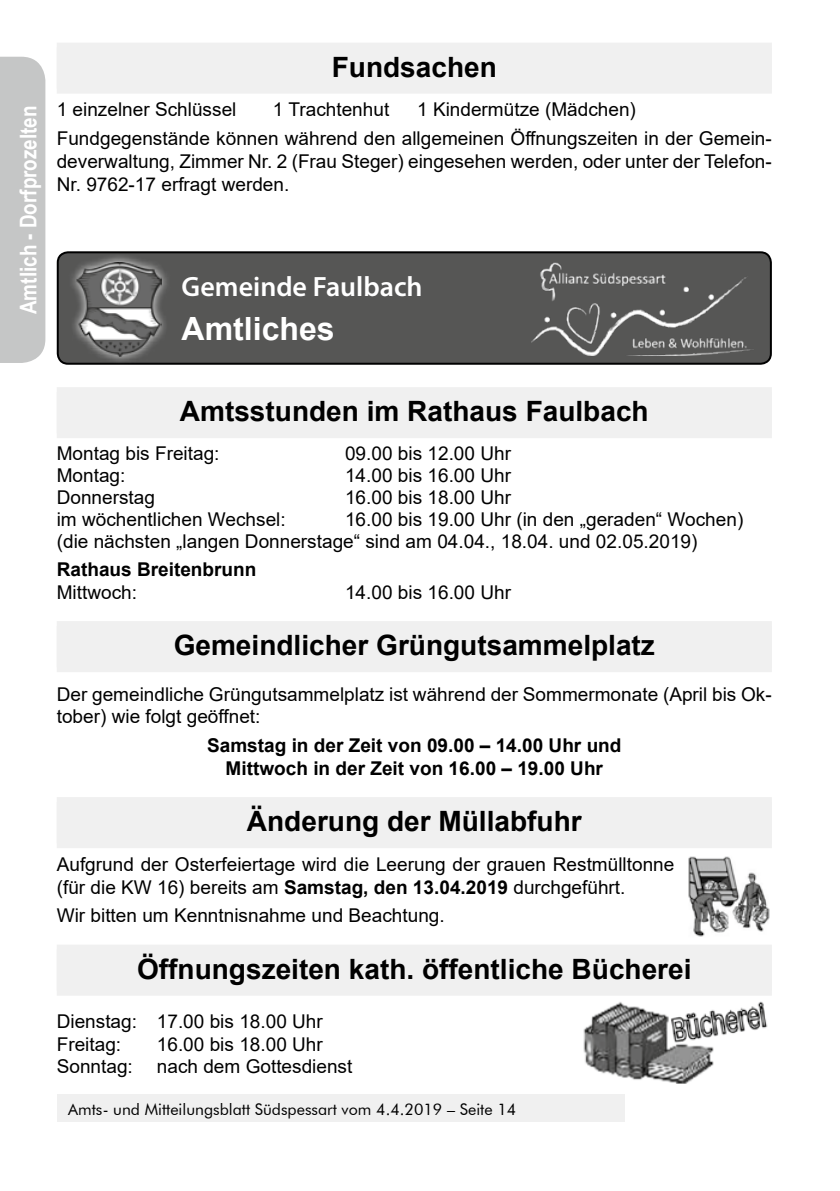
<style>
.page{position:relative;width:840px;height:1191px;background:#fff}
.page>*{position:absolute;margin:0;border:0;box-sizing:border-box;transform-origin:0 0}
.t1{font:700 32px "Arial";color:#fff}
.t2{font:700 28px "Arial";color:#000}
.t3{font:600 28px "Myriad Pro";color:#fff}
.t4{font:700 23px "Arial Narrow";color:#fff}
.t5{font:19px/22.8px "Arial";color:#000}
.t6{font:700 19px/22.8px "Arial";color:#000;text-align:center}
.t7{font:16px "Futura BT";color:#000}
.s1{font-weight:700}
</style>
<div class="page">
<div style="left:57px;top:1095px;width:567px;height:27px;background:#f0f0f0"></div>
<div style="left:57px;top:48px;width:714px;height:46px;background:#f0f0f0"></div>
<div style="left:57px;top:43px;width:714px;height:46px;background:#f0f0f0"></div>
<div style="left:57px;top:392px;width:714px;height:46px;background:#f0f0f0"></div>
<div style="left:57px;top:387px;width:714px;height:46px;background:#f0f0f0"></div>
<div style="left:57px;top:626px;width:714px;height:46px;background:#f0f0f0"></div>
<div style="left:57px;top:621px;width:714px;height:46px;background:#f0f0f0"></div>
<div style="left:57px;top:802px;width:714px;height:46px;background:#f0f0f0"></div>
<div style="left:57px;top:797px;width:714px;height:46px;background:#f0f0f0"></div>
<div style="left:57px;top:949px;width:714px;height:46px;background:#f0f0f0"></div>
<div style="left:57px;top:944px;width:714px;height:46px;background:#f0f0f0"></div>
<div style="left:58px;top:252px;width:712px;height:112px;background:#565655;border-radius:10px"></div>
<div style="left:57px;top:251px;width:714px;height:114px;border:2px solid #000;border-radius:10px"></div>
<svg style="left:67px;top:253px;width:104px;height:112px"></svg>
<img style="left:76px;top:263px;width:86px;height:93px">
<img style="left:531px;top:262px;width:222px;height:94px">
<img style="left:583px;top:1001px;width:185px;height:82px">
<img style="left:688px;top:856px;width:82px;height:81px">
<div style="left:0;top:57px;width:45px;height:306px;background:#c5c6c6"></div>
<p class="t4" style="left:11px;top:314px;width:210px;rotate:-90deg">Amtlich - Dorfprozelten</p>
<h2 class="t2" style="left:331px;top:47px;width:166px">Fundsachen</h2>
<p class="t5" style="left:57px;top:95px;width:716px;line-height:28.4px;text-indent:360px">1 Kindermütze (Mädchen)<br>Fundgegenstände können während den allgemeinen Öffnungszeiten in der Gemein-</p>
<p class="t5" style="left:57px;top:149px;width:716px">deverwaltung, Zimmer Nr. 2 (Frau Steger) eingesehen werden, oder unter der Telefon-<br>Nr. 9762-17 erfragt werden.</p>
<p class="t5" style="left:57px;top:98px;width:181px">1 einzelner Schlüssel</p>
<p class="t5" style="left:273px;top:98px;width:118px">1 Trachtenhut</p>
<h2 class="t3" style="left:181px;top:268px;width:242px">Gemeinde Faulbach</h2>
<h1 class="t1" style="left:181px;top:306px;width:154px">Amtliches</h1>
<h2 class="t2" style="left:180px;top:391px;width:470px">Amtsstunden im Rathaus Faulbach</h2>
<p class="t5" style="left:57px;top:442px;width:164px">Montag bis Freitag:</p>
<p class="t5" style="left:345px;top:442px;width:167px">09.00 bis 12.00 Uhr</p>
<p class="t5" style="left:57px;top:464px;width:70px">Montag:</p>
<p class="t5" style="left:345px;top:464px;width:167px">14.00 bis 16.00 Uhr</p>
<p class="t5" style="left:57px;top:486px;width:100px">Donnerstag</p>
<p class="t5" style="left:345px;top:486px;width:167px">16.00 bis 18.00 Uhr</p>
<p class="t5" style="left:57px;top:508px;width:230px">im wöchentlichen Wechsel:</p>
<p class="t5" style="left:57px;top:508px;width:687px;line-height:22px;text-indent:288px">16.00 bis 19.00 Uhr (in den „geraden“ Wochen) (die nächsten „langen Donnerstage“ sind am 04.04., 18.04. und 02.05.2019)</p>
<p class="t6" style="left:57px;top:558px;width:201px">Rathaus Breitenbrunn</p>
<p class="t5" style="left:57px;top:580px;width:82px">Mittwoch:</p>
<p class="t5" style="left:345px;top:580px;width:167px">14.00 bis 16.00 Uhr</p>
<h2 class="t2" style="left:173px;top:625px;width:482px">Gemeindlicher Grüngutsammelplatz</h2>
<p class="t5" style="left:57px;top:682px;width:716px">Der gemeindliche Grüngutsammelplatz ist während der Sommermonate (April bis Ok&shy;tober) wie folgt geöffnet:</p>
<p class="t6" style="left:207px;top:734px;width:415px">Samstag in der Zeit von 09.00 – 14.00 Uhr und<br>Mittwoch in der Zeit von 16.00 – 19.00 Uhr</p>
<h2 class="t2" style="left:247px;top:801px;width:336px">Änderung der Müllabfuhr</h2>
<p class="t5" style="left:57px;top:852px;width:618px">Aufgrund der Osterfeiertage wird die Leerung der grauen Restmülltonne (für die KW 16) bereits am <span class="s1">Samstag, den 13.04.2019</span> durchgeführt.</p>
<p class="t5" style="left:57px;top:904px;width:389px">Wir bitten um Kenntnisnahme und Beachtung.</p>
<h2 class="t2" style="left:137px;top:949px;width:555px">Öffnungszeiten kath. öffentliche Bücherei</h2>
<p class="t5" style="left:57px;top:1009px;width:267px">Dienstag: 17.00 bis 18.00 Uhr<br>Freitag:</p>
<p class="t5" style="left:157px;top:1032px;width:167px">16.00 bis 18.00 Uhr</p>
<p class="t5" style="left:57px;top:1055px;width:78px">Sonntag:</p>
<p class="t5" style="left:157px;top:1055px;width:197px">nach dem Gottesdienst</p>
<p class="t7" style="left:68px;top:1099px;width:449px">Amts- und Mitteilungsblatt Südspessart vom 4.4.2019 – Seite 14</p>
</div>
